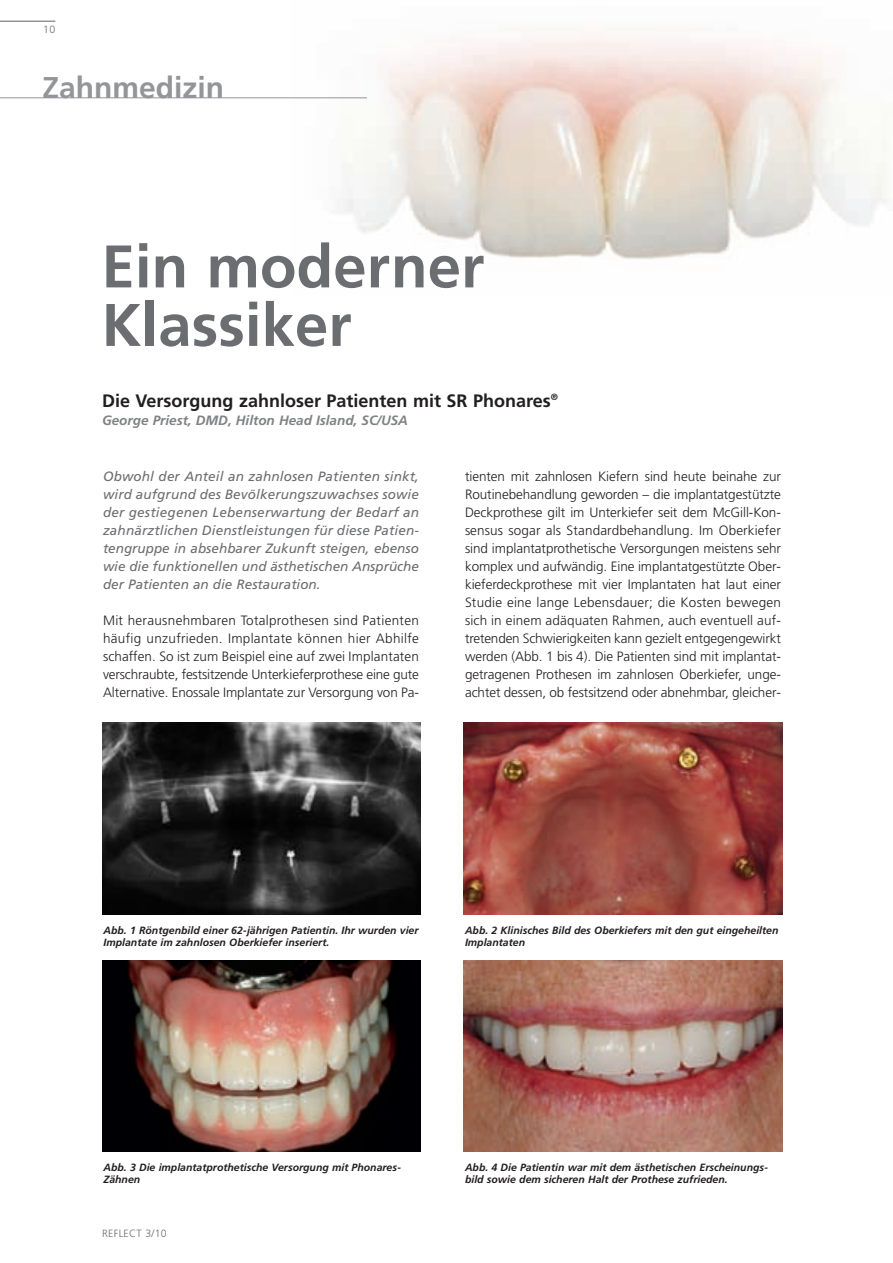
<style>
.page{position:relative;width:893px;height:1263px;background:#fff}
.page>*{position:absolute;margin:0;border:0;box-sizing:border-box;transform-origin:0 0}
.t1{font:700 60px/58.5px "Frutiger";color:#6c6d70}
.t2{font:700 30px "Frutiger";color:#939598}
.t3{font:700 18px "Frutiger";color:#231f20}
.t4{font:300 13.5px/18px "Frutiger";letter-spacing:-.005em;color:#231f20;text-align:justify}
.t5{font:italic 13.5px/18px "Frutiger";color:#6c6d70;text-align:justify}
.t6{font:italic 700 13.5px "Frutiger";color:#808285}
.t7{font:italic 700 10.5px/12px "Frutiger";color:#231f20}
.t8{font:300 10.5px "Frutiger";letter-spacing:.03em;color:#6c6d70}
</style>
<div class="page">
<img style="left:290px;top:36px;width:597px;height:223px">
<hr style="left:0;top:21px;width:55px;height:1px;background:#939598">
<hr style="left:0;top:97px;width:367px;height:1px;background:#939598">
<img style="left:102px;top:723px;width:319px;height:191px">
<img style="left:463px;top:723px;width:319px;height:191px">
<img style="left:102px;top:960px;width:319px;height:191px">
<img style="left:463px;top:960px;width:319px;height:191px">
<p class="t8" style="left:43px;top:26px;width:13px">10</p>
<p class="t2" style="left:43px;top:75px;width:183px">Zahnmedizin</p>
<p class="t1" style="left:102px;top:242px;width:384px">Ein moderner<br>Klassiker</p>
<p class="t3" style="left:102px;top:393px;width:457px">Die Versorgung zahnloser Patienten mit SR Phonares<sup>®</sup></p>
<p class="t6" style="left:102px;top:415px;width:307px">George Priest, DMD, Hilton Head Island, SC/USA</p>
<p class="t5" style="left:103px;top:468px;width:317px">Obwohl der Anteil an zahnlosen Patienten sinkt, wird aufgrund des Bevölkerungszuwachses sowie der gestiegenen Lebenserwartung der Bedarf an zahnärztlichen Dienstleistungen für diese Pa tien - ten gruppe in absehbarer Zukunft steigen, ebenso wie die funktionellen und ästhetischen Ansprüche der Patienten an die Restauration.</p>
<p class="t4" style="left:103px;top:612px;width:317px">Mit herausnehmbaren Totalprothesen sind Patienten häufig unzufrieden. Implantate können hier Abhilfe schaffen. So ist zum Beispiel eine auf zwei Implantaten verschraubte, festsitzende Unterkieferprothese eine gute Al ter native. Enossale Implantate zur Versorgung von Pa -</p>
<p class="t4" style="left:465px;top:468px;width:317px">tienten mit zahnlosen Kiefern sind heute beinahe zur Routinebehandlung geworden – die implantatgestützte Deckprothese gilt im Unterkiefer seit dem McGill-Kon - sensus sogar als Standardbehandlung. Im Oberkiefer sind implantatprothetische Versorgungen meistens sehr komplex und aufwändig. Eine implantatgestützte Ober - kieferdeckprothese mit vier Implantaten hat laut einer Studie eine lange Lebensdauer; die Kosten bewegen sich in einem adäquaten Rahmen, auch eventuell auf&shy;tretenden Schwierigkeiten kann gezielt entgegengewirkt werden (Abb. 1 bis 4). Die Patienten sind mit implantat&shy;getragenen Prothesen im zahnlosen Ober kiefer, unge&shy;achtet dessen, ob festsitzend oder abnehmbar, gleicher-</p>
<p class="t7" style="left:104px;top:925px;width:316px">Abb. 1 Röntgenbild einer 62-jährigen Patientin. Ihr wurden vier<br>Implantate im zahnlosen Oberkiefer inseriert.</p>
<p class="t7" style="left:465px;top:925px;width:315px">Abb. 2 Klinisches Bild des Oberkiefers mit den gut eingeheilten<br>Implantaten</p>
<p class="t7" style="left:104px;top:1162px;width:299px">Abb. 3 Die implantatprothetische Versorgung mit Phonares-<br>Zähnen</p>
<p class="t7" style="left:465px;top:1162px;width:305px">Abb. 4 Die Patientin war mit dem ästhetischen Erscheinungs - bild sowie dem sicheren Halt der Prothese zufrieden.</p>
<p class="t8" style="left:102px;top:1229px;width:66px">REFLECT 3/10</p>
</div>
